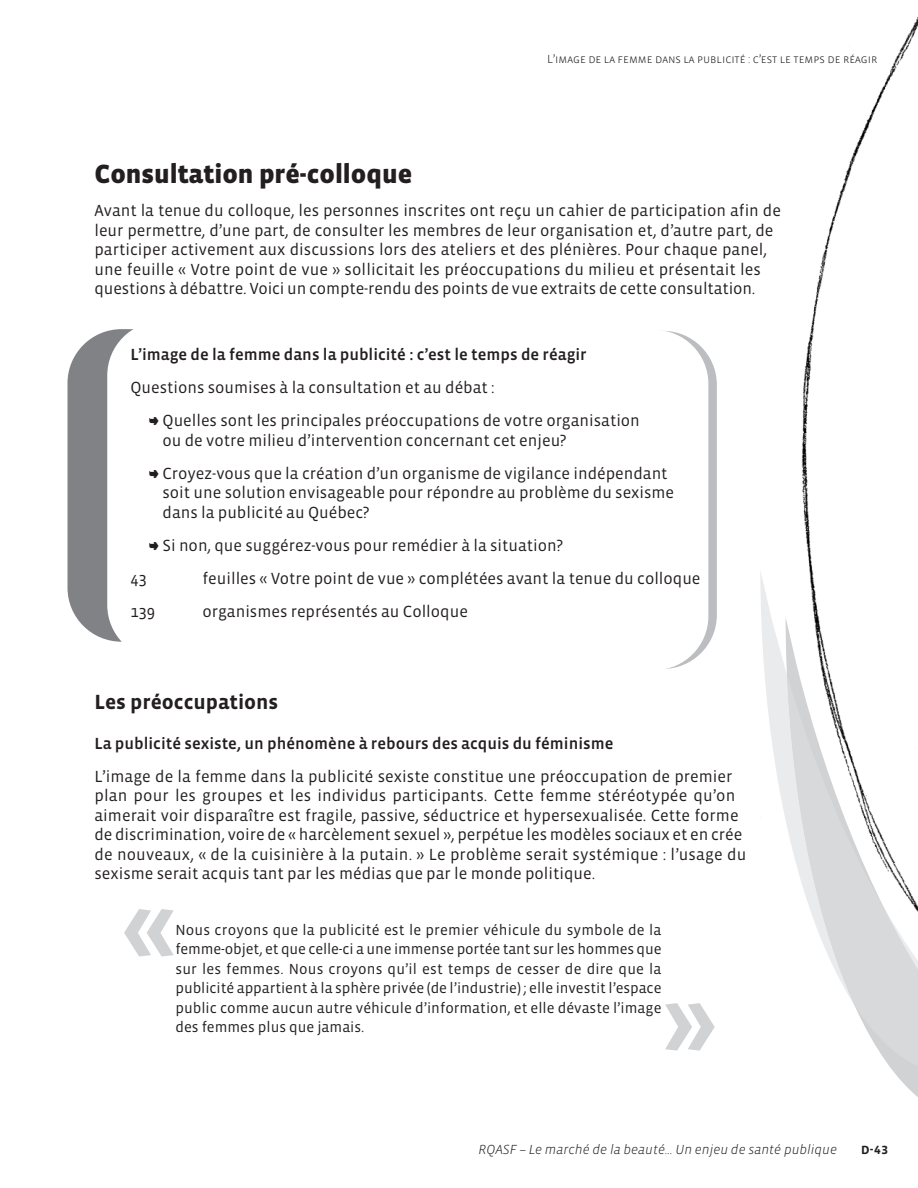
<style>
.page{position:relative;width:918px;height:1188px;background:#fff}
.page>*{position:absolute;margin:0;border:0;box-sizing:border-box;transform-origin:0 0}
.t1{font:700 108px "Vista Sans";color:#d1d2d4}
.t2{font:900 27px "Vista Sans";color:#231f20}
.t3{font:700 21px "Vista Sans";color:#231f20}
.t4{font:16.5px/19.5px "Vista Sans";color:#231f20}
.t5{font:16.5px "Vista Sans Med";color:#231f20}
.t6{font:15px/19.5px "Vista Sans";color:#231f20;text-align:justify}
.t7{font:15px "Vista Sans SC Med";color:#231f20}
.t8{font:italic 300 13.5px "Vista Sans";color:#231f20}
.t9{font:12px "Vista Sans SC Light";color:#231f20}
</style>
<div class="page">
<div style="left:68px;top:329px;width:116px;height:313px;background:#808285;border-radius:54px"></div>
<div style="left:107px;top:321px;width:121px;height:338px;background:#fff;border-radius:54px"></div>
<div style="left:600px;top:331px;width:117px;height:338px;background:#bcbdc0;border-radius:54px"></div>
<div style="left:588px;top:330px;width:120px;height:340px;background:#fff;border-radius:54px"></div>
<img style="left:801px;top:16px;width:117px;height:554px">
<svg style="left:895px;top:1073px;width:23px;height:24px"></svg>
<img style="left:760px;top:570px;width:71px;height:254px">
<svg style="left:787px;top:675px;width:131px;height:398px"></svg>
<p class="t9" style="left:547px;top:52px;width:332px">L’image de la femme dans la publicité : c’est le temps de réagir</p>
<h2 class="t2" style="left:94px;top:158px;width:319px">Consultation pré-colloque</h2>
<p class="t4" style="left:94px;top:201px;width:688px">Avant la tenue du colloque, les personnes inscrites ont reçu un cahier de participation afin de leur permettre, d’une part, de consulter les membres de leur organisation et, d’autre part, de participer activement aux discussions lors des ateliers et des plénières. Pour chaque panel, une feuille « Votre point de vue » sollicitait les préoccupations du milieu et présentait les questions à débattre. Voici un compte-rendu des points de vue extraits de cette consultation.</p>
<p class="t5" style="left:130px;top:345px;width:458px">L’image de la femme dans la publicité : c’est le temps de réagir</p>
<p class="t4" style="left:163px;top:371px;width:479px;line-height:33px;text-indent:-32px">Questions soumises à la consultation et au débat :<br>Quelles sont les principales préoccupations de votre organisation</p>
<p class="t4" style="left:163px;top:423px;width:507px;line-height:33px">ou de votre milieu d’intervention concernant cet enjeu?<br>Croyez-vous que la création d’un organisme de vigilance indépendant</p>
<p class="t4" style="left:163px;top:483px;width:513px">soit une solution envisageable pour répondre au problème du sexisme dans la publicité au Québec?</p>
<p class="t4" style="left:163px;top:535px;width:402px">Si non, que suggérez-vous pour remédier à la situation?</p>
<p class="t4" style="left:130px;top:568px;width:18px">43</p>
<p class="t4" style="left:202px;top:568px;width:500px">feuilles « Votre point de vue » complétées avant la tenue du colloque</p>
<p class="t4" style="left:130px;top:601px;width:26px">139</p>
<p class="t4" style="left:202px;top:601px;width:267px">organismes représentés au Colloque</p>
<p class="t3" style="left:94px;top:689px;width:185px">Les préoccupations</p>
<p class="t5" style="left:94px;top:733px;width:520px">La publicité sexiste, un phénomène à rebours des acquis du féminisme</p>
<p class="t4" style="left:94px;top:766px;width:653px">L’image de la femme dans la publicité sexiste constitue une préoccupation de premier plan pour les groupes et les individus participants. Cette femme stéréotypée qu’on aimerait voir disparaître est fragile, passive, séductrice et hypersexualisée. Cette forme de discrimination, voire de « harcèlement sexuel », perpétue les modèles sociaux et en crée de nouveaux, « de la cuisinière à la putain. » Le problème serait systémique : l’usage du sexisme serait acquis tant par les médias que par le monde politique.</p>
<h1 class="t1" style="left:122px;top:861px;width:56px">«</h1>
<p class="t6" style="left:175px;top:920px;width:488px">Nous croyons que la publicité est le premier véhicule du symbole de la femme-objet, et que celle-ci a une immense portée tant sur les hommes que sur les femmes. Nous croyons qu’il est temps de cesser de dire que la publicité appartient à la sphère privée (de l’industrie) ; elle investit l’espace public comme aucun autre véhicule d’information, et elle dévaste l’image des femmes plus que jamais.</p>
<h1 class="t1" style="left:663px;top:955px;width:56px">»</h1>
<p class="t8" style="left:479px;top:1141px;width:360px">RQASF – Le marché de la beauté… Un enjeu de santé publique</p>
<p class="t7" style="left:861px;top:1140px;width:29px">d-43</p>
</div>
